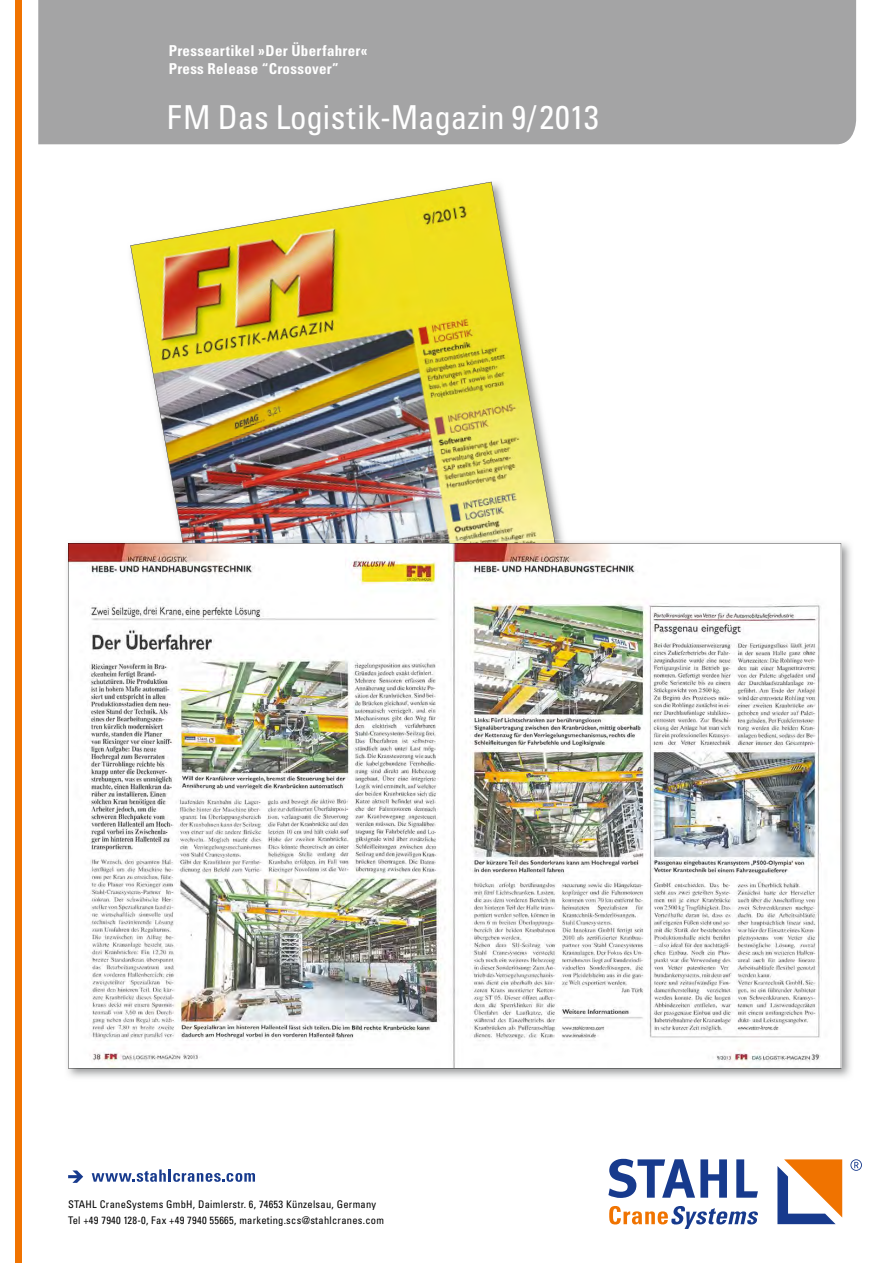
<style>
.page{position:relative;width:893px;height:1263px;background:#fff}
.page>*{position:absolute;margin:0;border:0;box-sizing:border-box;transform-origin:0 0}
.t1{font:condensed 33px "Univers";letter-spacing:-.005em;color:#fff}
.t2{font:700 condensed 15px/18px "Univers";letter-spacing:.015em;color:#fff}
.t3{font:condensed 10.5px/15.8px "Univers";letter-spacing:.025em;color:#000}
</style>
<div class="page">
<svg style="left:92px;top:1169px;width:163px;height:13px"></svg>
<svg style="left:68px;top:1170px;width:15px;height:13px"></svg>
<svg style="left:609px;top:1206px;width:149px;height:23px"></svg>
<svg style="left:608px;top:1159px;width:119px;height:39px"></svg>
<svg style="left:736px;top:1159px;width:22px;height:39px"></svg>
<svg style="left:777px;top:1159px;width:65px;height:65px"></svg>
<svg style="left:850px;top:1159px;width:12px;height:12px"></svg>
<div style="left:38px;top:0;width:818px;height:144px;background:#a4a4a5"></div>
<img style="left:130px;top:182px;width:434px;height:358px">
<img style="left:67px;top:540px;width:784px;height:538px">
<img style="left:68px;top:543px;width:773px;height:525px">
<div style="left:15px;top:0;width:6px;height:1263px;background:#f07300"></div>
<h2 class="t2" style="left:169px;top:41px;width:200px">Presseartikel »Der Überfahrer«<br>Press Release “Crossover”</h2>
<h1 class="t1" style="left:167px;top:97px;width:434px">FM Das Logistik-Magazin 9/2013</h1>
<p class="t3" style="left:68px;top:1197px;width:317px">STAHL CraneSystems GmbH, Daimlerstr. 6, 74653 Künzelsau, Germany<br>Tel +49 7940 128-0, Fax +49 7940 55665, marketing.scs@stahlcranes.com</p>
</div>
